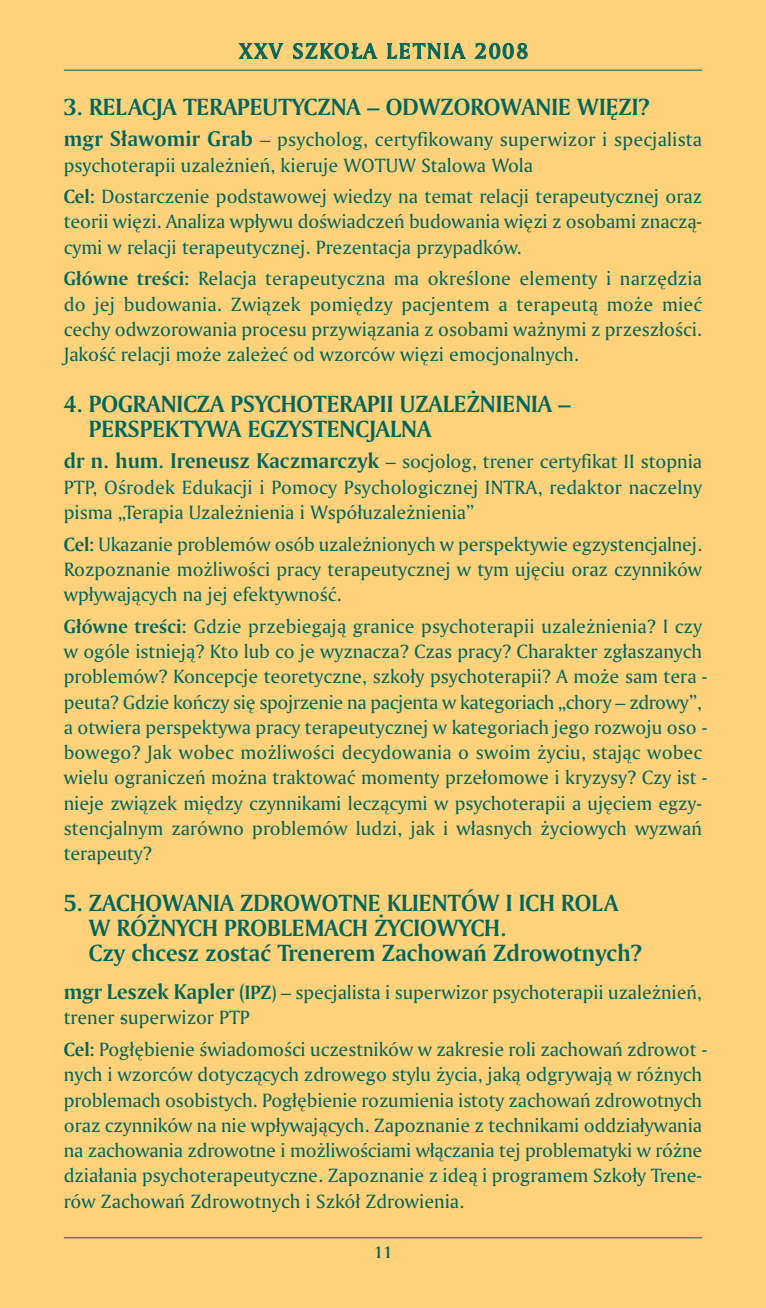
<style>
.page{position:relative;width:766px;height:1308px;background:#fff}
.page>*{position:absolute;margin:0;border:0;box-sizing:border-box;transform-origin:0 0}
.t1{font:24.75px/25.2px "Amerigo PL Bold A";color:#00665c}
.t2{font:22.5px "Amerigo PL Medium A";letter-spacing:.09em;color:#00665c}
.t3{font:20.25px/25.2px "Amerigo PL Roman A";color:#00665c}
.t4{font:18px "Amerigo PL Medium A";color:#00665c}
.s1{font-family:"Amerigo PL Bold A";font-size:22.5px}
.s2{font-family:"Amerigo PL Bold A"}
.s3{font-size:22.5px}
</style>
<div class="page">
<div style="left:0;top:0;width:765px;height:1307px;background:#fed17b"></div>
<hr style="left:64px;top:70px;width:638px;height:1px;background:#00665c">
<hr style="left:64px;top:1237px;width:638px;height:1px;background:#00665c">
<p class="t2" style="left:239px;top:43px;width:290px">XXV SZKOŁA LETNIA 2008</p>
<p class="t1" style="left:64px;top:96px;width:586px">3. RE LA CJA TE RA PEU TYCZ NA – OD WZO RO WA NIE WI¢ ZI?</p>
<p class="t3" style="left:64px;top:129px;width:639px"><span class="s1">mgr Sła wo mir Grab</span> – psy cho log, cer ty fi ko wa ny su per wi zor i spe cja li sta psy cho te ra pii uza le˝ nieƒ, kie ru je WO TUW Sta lo wa Wo la</p>
<p class="t3" style="left:64px;top:185px;width:639px;text-align:justify"><span class="s2">Cel:</span> Do star cze nie pod sta wo wej wie dzy na te mat re la cji te ra peu tycz nej oraz teo rii wi´ zi. Ana li za wpły wu do Êwiad czeƒ bu do wa nia wi´ zi z oso ba mi zna czà - cy mi w re la cji te ra peu tycz nej. Pre zen ta cja przy pad ków.</p>
<p class="t3" style="left:64px;top:268px;width:639px;text-align:justify"><span class="s2">Głów ne tre Êci:</span> Re la cja te ra peu tycz na ma okre Êlo ne ele men ty i na rz´ dzia do jej bu do wa nia. Zwià zek po mi´ dzy pa cjen tem a te ra peu tà mo ˝e mieç ce chy od wzo ro wa nia pro ce su przy wià za nia z oso ba mi wa˝ ny mi z prze szło Êci.<br>Ja koÊç re la cji mo ˝e za le ˝eç od wzor ców wi´ zi emo cjo nal nych.</p>
<p class="t1" style="left:89px;top:393px;width:483px;text-indent:-25px">4. PO GRA NI CZA PSY CHO TE RA PII UZA LE˚ NIE NIA –<br>PER SPEK TY WA EG ZY STEN CJAL NA</p>
<p class="t3" style="left:64px;top:451px;width:639px;text-align:justify"><span class="s1">dr n. hum. Ire ne usz Kacz mar czyk</span> – so cjo log, tre ner cer ty fi kat II stopnia PTP, OÊro dek Edu ka cji i Po mo cy Psy cho lo gicz nej IN TRA, re dak tor na czel ny pi sma „Te ra pia Uza le˝ nie nia i Współ uza le˝ nie nia”</p>
<p class="t3" style="left:64px;top:533px;width:639px;text-align:justify"><span class="s2">Cel:</span> Uka za nie pro ble mów osób uza le˝ nio nych w per spek ty wie eg zy sten cjal nej.<br>Roz po zna nie mo˝ li wo Êci pra cy te ra peu tycz nej w tym uj´ ciu oraz czyn ni ków wpły wa jà cych na jej efek tyw noÊç.</p>
<p class="t3" style="left:64px;top:615px;width:645px"><span class="s2">Głów ne tre Êci:</span> Gdzie prze bie ga jà gra ni ce psy cho te ra pii uza le˝ nie nia? I czy w ogó le ist nie jà? Kto lub co je wy zna cza? Czas pra cy? Cha rak ter zgła sza nych pro ble mów? Kon cep cje teo re tycz ne, szko ły psy cho te ra pii? A mo ˝e sam te ra - peu ta? Gdzie koƒ czy si´ spoj rze nie na pa cjen ta w ka te go riach „cho ry – zdro wy”, a otwie ra per spek ty wa pra cy te ra peu tycz nej w ka te go riach je go roz wo ju oso - bo we go? Jak wo bec mo˝ li wo Êci de cy do wa nia o swo im ˝y ciu, sta jàc wo bec wie lu ogra ni czeƒ mo˝ na trak to waç mo men ty prze ło mo we i kry zy sy? Czy ist - nie je zwià zek mi´ dzy czyn ni ka mi le czà cy mi w psy cho te ra pii a uj´ ciem eg zy - sten cjal nym za rów no pro ble mów lu dzi, jak i wła snych ˝y cio wych wy zwaƒ te ra peu ty?</p>
<p class="t1" style="left:89px;top:891px;width:553px;text-indent:-25px">5. ZA CHO WA NIA ZDRO WOT NE KLIEN TÓW I ICH RO LA<br>W RÓ˚ NYCH PRO BLE MACH ˚Y CIO WYCH.<br>Czy chcesz zo staç Tre ne rem Za cho waƒ Zdro wot nych?</p>
<p class="t3" style="left:64px;top:981px;width:639px"><span class="s1">mgr Le szek Ka pler</span> <span class="s3">(</span><span class="s2">IPZ</span>) – spe cja li sta i su per wi zor psy cho te ra pii uza le˝ nieƒ, tre ner -su per wi zor PTP</p>
<p class="t3" style="left:64px;top:1038px;width:644px"><span class="s2">Cel:</span> Po gł´ bie nie Êwia do mo Êci uczest ni ków w za kre sie ro li za cho waƒ zdro wot - nych i wzor ców do ty czà cych zdro we go sty lu ˝y cia, ja kà od gry wa jà w ró˝ nych pro ble mach oso bi stych. Po gł´ bie nie ro zu mie nia isto ty za cho waƒ zdro wot nych oraz czyn ni ków na nie wpły wa jà cych. Za po zna nie z tech ni ka mi od dzia ły wa nia na za cho wa nia zdro wot ne i mo˝ li wo Êcia mi włà cza nia tej pro ble ma ty ki w ró˝ ne dzia ła nia psy cho te ra peu tycz ne. Za po zna nie z ideà i pro gra mem Szko ły Tre ne - rów Za cho waƒ Zdro wot nych i Szkół Zdro wie nia.</p>
<p class="t4" style="left:373px;top:1245px;width:20px">11</p>
</div>
